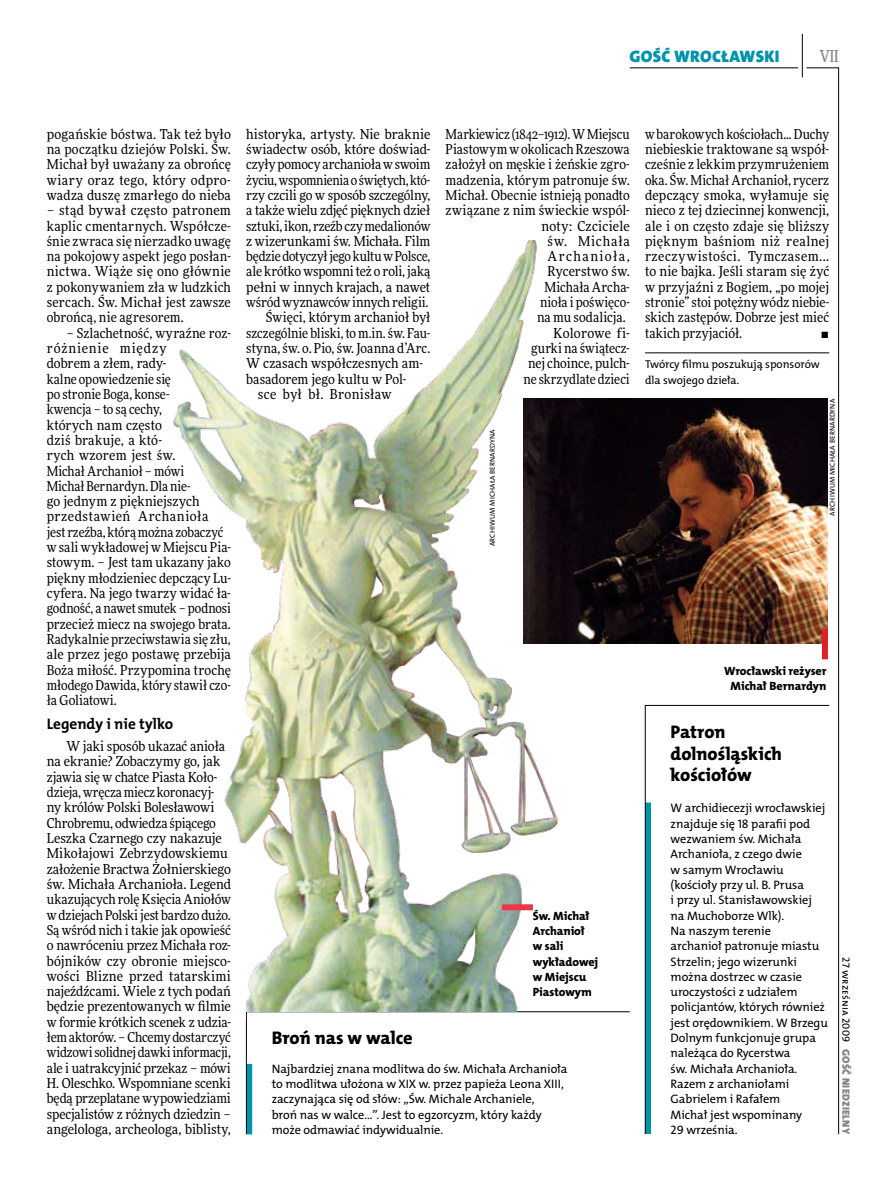
<style>
.page{position:relative;width:893px;height:1191px;background:#fff}
.page>*{position:absolute;margin:0;border:0;box-sizing:border-box;transform-origin:0 0}
.t1{font:18.3px/21.6px "The Mix HP8 Ex Bld";color:#000}
.t2{font:16.65px "The Mix HP9 Blk";letter-spacing:.02em;color:#0093aa}
.t3{font:500 16.5px "Freeday Narrow";color:#858486;scale:.9 1}
.t4{font:15.3px "The Mix HP7 Bld";color:#000}
.t5{font:13.65px/15.3px "Freeday Narrow News";color:#000;text-align:justify}
.t6{font:13.65px "Freeday Narrow News";letter-spacing:.025em;color:#000}
.t7{font:13.65px "Times New Roman";color:#000}
.t8{font:12.3px/15.3px "The Mix HP5 Plain";letter-spacing:-.005em;color:#000}
.t9{font:12px/15.3px "The Mix HP8 Ex Bld";letter-spacing:-.005em;color:#000}
.t10{font:11.4px/15.3px "The Mix HP5 Plain";letter-spacing:-.04em;color:#000}
.t11{font:10.5px "The Mix HP9 Blk";letter-spacing:.025em;color:#858486}
.t12{font:10.5px "The Mix HP5 Plain";letter-spacing:.02em;color:#000}
.t13{font:7.2px "The Mix HP5 Plain";letter-spacing:.015em;color:#000}
</style>
<div class="page">
<hr style="left:806px;top:68px;width:33px;height:1px;background:#000">
<hr style="left:630px;top:68px;width:168px;height:1px;background:#000">
<hr style="left:838px;top:68px;width:1px;height:1066px;background:#000">
<hr style="left:802px;top:34px;width:1px;height:43px;background:#000">
<hr style="left:645px;top:352px;width:184px;height:1px;background:#000">
<svg style="left:645px;top:705px;width:185px;height:429px"></svg>
<svg style="left:246px;top:1011px;width:384px;height:123px"></svg>
<img style="left:173px;top:241px;width:420px;height:770px">
<img style="left:524px;top:399px;width:304px;height:245px">
<div style="left:502px;top:904px;width:31px;height:6px;background:#eb3848"></div>
<div style="left:234px;top:996px;width:12px;height:25px;background:#fff"></div>
<div style="left:822px;top:628px;width:6px;height:31px;background:#df1f2a"></div>
<p class="t2" style="left:629px;top:46px;width:152px">GOŚĆ WROCŁAWSKI</p>
<p class="t3" style="left:820px;top:46px;width:22px">VII</p>
<p class="t5" style="left:47px;top:126px;width:186px">pogańskie bóstwa. Tak też było na początku dziejów Polski. Św.<br>Michał był uważany za obrońcę wiary oraz tego, który odpro&shy;wadza duszę zmarłego do nieba</p>
<p class="t5" style="left:47px;top:202px;width:186px">– stąd bywał często patronem kaplic cmentarnych. Współcze&shy;śnie zwraca się nierzadko uwagę na pokojowy aspekt jego posłan&shy;nictwa. Wiąże się ono głównie z pokonywaniem zła w ludzkich sercach. Św. Michał jest zawsze obrońcą, nie agresorem.</p>
<p class="t5" style="left:47px;top:325px;width:186px;text-align:left;text-indent:20px">– Szlachetność, wyraźne roz&shy;różnienie między<br>dobrem a złem, rady-<br>kalne opowiedzenie się<br>po stronie Boga, konse-<br>kwencja – to są cechy,<br>których nam często<br>dziś brakuje, a któ-<br>rych wzorem jest św.<br>Michał Archanioł – mówi<br>Michał Bernardyn. Dla nie-<br>go jednym z piękniejszych przedstawień Archanioła<br>jest rzeźba, którą można zobaczyć w sali wykładowej w Miejscu Pia&shy;stowym. – Jest tam ukazany jako piękny młodzieniec depczący Lu&shy;cyfera. Na jego twarzy widać ła&shy;godność, a nawet smutek – podnosi przecież miecz na swojego brata.<br>Radykalnie przeciwstawia się złu, ale przez jego postawę przebija<br>Boża miłość. Przypomina trochę młodego Dawida, który stawił czo&shy;ła Goliatowi.</p>
<p class="t4" style="left:47px;top:714px;width:128px">Legendy i nie tylko</p>
<p class="t5" style="left:47px;top:738px;width:186px;text-align:left;text-indent:20px">W jaki sposób ukazać anioła na ekranie? Zobaczymy go, jak zjawia się w chatce Piasta Koło&shy;dzieja, wręcza miecz koronacyj&shy;ny królów Polski Bolesławowi<br>Chrobremu, odwiedza śpiącego<br>Leszka Czarnego czy nakazuje<br>Mikołajowi Zebrzydowskiemu założenie Bractwa Żołnierskiego św. Michała Archanioła. Legend ukazujących rolę Księcia Aniołów wdziejach Polski jest bardzo dużo.<br>Są wśród nich i takie jak opowieść o nawróceniu przez Michała roz&shy;bójników czy obronie miejsco&shy;wości Blizne przed tatarskimi najeźdźcami. Wiele z tych podań będzie prezentowanych w filmie w formie krótkich scenek z udzia&shy;łem aktorów. – Chcemy dostarczyć widzowi solidnej dawki informacji, ale i uatrakcyjnić przekaz – mówi<br>H. Oleschko. Wspomniane scenki będą przeplatane wypowiedziami specjalistów z różnych dziedzin – angelologa, archeologa, biblisty,</p>
<p class="t5" style="left:246px;top:126px;width:186px">historyka, artysty. Nie braknie</p>
<p class="t5" style="left:246px;top:141px;width:186px">świadectw osób, które doświad-</p>
<p class="t5" style="left:246px;top:157px;width:186px">czyły pomocy archanioła wswoim</p>
<p class="t5" style="left:246px;top:172px;width:186px">życiu, wspomnienia o świętych, któ-</p>
<p class="t5" style="left:246px;top:187px;width:186px">rzy czcili go w sposób szczególny,</p>
<p class="t5" style="left:246px;top:202px;width:186px">a także wielu zdjęć pięknych dzieł</p>
<p class="t5" style="left:246px;top:218px;width:186px">sztuki, ikon, rzeźb czymedalionów</p>
<p class="t5" style="left:246px;top:233px;width:186px">z wizerunkami św. Michała. Film</p>
<p class="t5" style="left:246px;top:248px;width:186px">będzie dotyczył jego kultu wPolsce,</p>
<p class="t5" style="left:246px;top:264px;width:186px">ale krótko wspomni też o roli, jaką</p>
<p class="t5" style="left:246px;top:279px;width:186px">pełni w innych krajach, a nawet</p>
<p class="t5" style="left:246px;top:294px;width:184px">wśród wyznawców innych religii.</p>
<p class="t5" style="left:266px;top:310px;width:166px">Święci, którym archanioł był</p>
<p class="t5" style="left:246px;top:325px;width:186px">szczególnie bliski, to m.in. św. Fau-</p>
<p class="t5" style="left:246px;top:340px;width:186px">styna, św. o. Pio, św. Joanna d’Arc.</p>
<p class="t5" style="left:246px;top:356px;width:178px">W czasach współczesnych am-</p>
<p class="t5" style="left:246px;top:371px;width:162px">basadorem jego kultu w Pol-</p>
<p class="t6" style="left:258px;top:386px;width:135px">sce był bł. Bronisław</p>
<p class="t5" style="left:446px;top:126px;width:186px;text-align:right">Markiewicz (1842–1912). W Miejscu<br>Piastowym w okolicach Rzeszowa założył on męskie i żeńskie zgro&shy;madzenia, którym patronuje św.<br>Michał. Obecnie istnieją ponadto związane z nim świeckie wspól&shy;noty: Czciciele<br>św. Michała<br>Archanioła,<br>Rycerstwo św.<br>Michała Archa-<br>nioła i poświęco-<br>na mu sodalicja.<br>Kolorowe fi-<br>gurki na świątecz-<br>nej choince, pulch-<br>ne skrzydlate dzieci</p>
<p class="t5" style="left:645px;top:126px;width:186px">w barokowych kościołach... Duchy niebieskie traktowane są współ&shy;cześnie z lekkim przymrużeniem oka. Św. Michał Archanioł, rycerz depczący smoka, wyłamuje się nieco z tej dziecinnej konwencji, ale i on często zdaje się bliższy pięknym baśniom niż realnej rzeczywistości. Tymczasem... to nie bajka. Jeśli staram się żyć w przyjaźni z Bogiem, „po mojej stronie” stoi potężny wódz niebie&shy;skich zastępów. Dobrze jest mieć takich przyjaciół.</p>
<p class="t7" style="left:821px;top:324px;width:10px">■</p>
<p class="t10" style="left:645px;top:357px;width:176px">Twórcy filmu poszukują sponsorów dla swojego dzieła.</p>
<p class="t13" style="left:488px;top:546px;width:117px;rotate:-90deg">Arch iwum Michała Bernardyna</p>
<p class="t13" style="left:828px;top:515px;width:117px;rotate:-90deg">Arch iwum Michała Bernardyna</p>
<p class="t9" style="left:724px;top:663px;width:104px;text-align:center">Wrocławski reżyser<br>Michał Bernardyn</p>
<p class="t9" style="left:533px;top:908px;width:67px">Św. Michał<br>Archanioł<br>w sali wykładowej w Miejscu<br>Piastowym</p>
<h1 class="t1" style="left:272px;top:1027px;width:142px">Broń nas w walce</h1>
<p class="t8" style="left:272px;top:1061px;width:297px">N ajbardziej znana modlitwa do św. Michała Archanioła to modlitwa ułożona w XIX w. przez papieża Leona XIII, zaczynająca się od słów: „Św. Michale Archaniele,<br>broń nas w walce...”. Jest to egzorcyzm, który każdy może odmawiać indywidualnie.</p>
<h1 class="t1" style="left:671px;top:721px;width:113px">Patron dolnośląskich kościołów</h1>
<p class="t8" style="left:671px;top:800px;width:159px">W archidiecezji wrocławskiej znajduje się 18 parafii pod wezwaniem św. Michała<br>Archanioła, z czego dwie<br>w samym Wrocławiu (kościoły przy ul. B. Prusa<br>i przy ul. Stanisławowskiej na Muchoborze Wlk).<br>N a naszym terenie<br>archanioł patronuje miastu<br>Strzelin; jego wizerunki można dostrzec w czasie uroczystości z udziałem policjantów, których również jest orędownikiem. W Brzegu<br>Dolnym funkcjonuje grupa należąca do Rycerstwa<br>św. Michała Archanioła.<br>Razem z archaniołami<br>Gabrielem i Rafałem<br>Michał jest wspominany<br>29 września.</p>
<p class="t12" style="left:853px;top:957px;width:86px;rotate:90deg">27 września 2009</p>
<p class="t11" style="left:853px;top:1049px;width:86px;rotate:90deg">GOŚĆ NIEDZIELNY</p>
</div>
